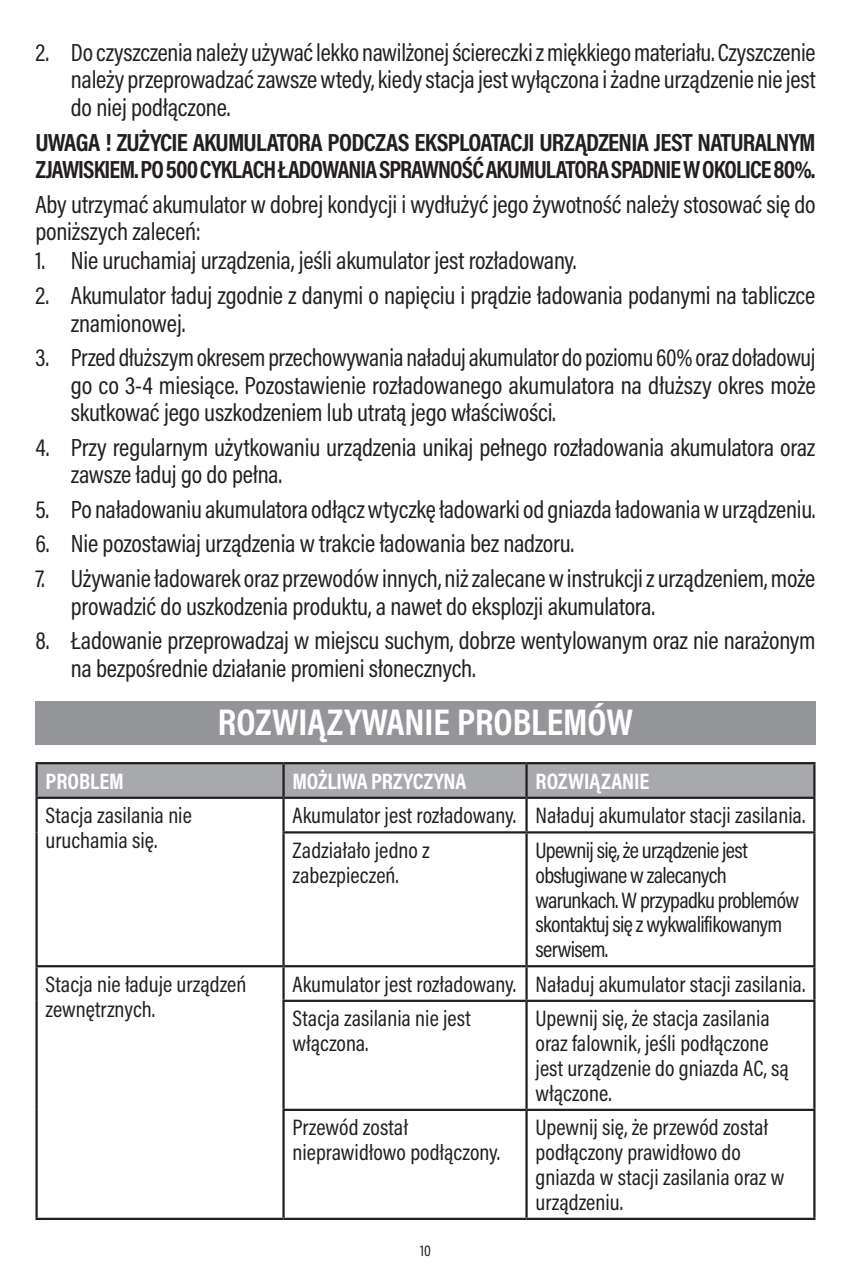
<style>
.page{position:relative;width:851px;height:1276px;background:#fff}
.page>*{position:absolute;margin:0;border:0;box-sizing:border-box;transform-origin:0 0}
.naglowek{font:700 37.5px "Acumin Pro Cond";color:#fff}
.txt02_mały{font:25px/27.5px "Acumin Pro Cond";letter-spacing:-.01em;color:#231f20}
.List_Paragraph_mały_kopia{font:700 25px/27.5px "Acumin Pro Cond";letter-spacing:-.035em;color:#231f20}
.txt02_mały-2{font:22.5px/24.8px "Acumin Pro Cond";color:#231f20}
.txt02_mały-3{font:22.5px/24.8px "Acumin Pro Cond";letter-spacing:-.03em;color:#231f20}
.Należy01{font:700 22.5px "Acumin Pro Cond";letter-spacing:-.005em;color:#fff}
.t1{font:15.75px "Acumin Pro Cond";color:#231f20}
</style>
<div class="page">
<div style="left:35px;top:702px;width:780px;height:43px;background:#939598"></div>
<div style="left:38px;top:764px;width:775px;height:32px;background:#a8a9ad"></div>
<hr style="left:35px;top:762px;width:248px;height:2px;background:#231f20">
<hr style="left:35px;top:764px;width:3px;height:32px;background:#231f20">
<hr style="left:283px;top:762px;width:243px;height:2px;background:#231f20">
<hr style="left:282px;top:764px;width:2px;height:32px;background:#231f20">
<hr style="left:526px;top:762px;width:289px;height:2px;background:#231f20">
<hr style="left:525px;top:764px;width:2px;height:32px;background:#231f20">
<hr style="left:813px;top:764px;width:2px;height:32px;background:#231f20">
<hr style="left:35px;top:796px;width:248px;height:3px;background:#231f20">
<hr style="left:35px;top:799px;width:3px;height:33px;background:#231f20">
<hr style="left:283px;top:796px;width:243px;height:3px;background:#231f20">
<hr style="left:282px;top:799px;width:2px;height:32px;background:#231f20">
<hr style="left:526px;top:796px;width:289px;height:3px;background:#231f20">
<hr style="left:525px;top:799px;width:2px;height:32px;background:#231f20">
<hr style="left:813px;top:799px;width:2px;height:32px;background:#231f20">
<hr style="left:35px;top:832px;width:3px;height:133px;background:#231f20">
<hr style="left:282px;top:831px;width:244px;height:2px;background:#231f20">
<hr style="left:282px;top:833px;width:2px;height:132px;background:#231f20">
<hr style="left:526px;top:831px;width:289px;height:2px;background:#231f20">
<hr style="left:525px;top:833px;width:2px;height:132px;background:#231f20">
<hr style="left:813px;top:833px;width:2px;height:132px;background:#231f20">
<hr style="left:35px;top:965px;width:248px;height:2px;background:#231f20">
<hr style="left:35px;top:967px;width:3px;height:34px;background:#231f20">
<hr style="left:283px;top:965px;width:243px;height:2px;background:#231f20">
<hr style="left:282px;top:967px;width:2px;height:32px;background:#231f20">
<hr style="left:526px;top:965px;width:289px;height:2px;background:#231f20">
<hr style="left:525px;top:967px;width:2px;height:32px;background:#231f20">
<hr style="left:813px;top:967px;width:2px;height:32px;background:#231f20">
<hr style="left:35px;top:1001px;width:3px;height:109px;background:#231f20">
<hr style="left:282px;top:999px;width:244px;height:3px;background:#231f20">
<hr style="left:282px;top:1002px;width:2px;height:106px;background:#231f20">
<hr style="left:526px;top:999px;width:289px;height:3px;background:#231f20">
<hr style="left:525px;top:1002px;width:2px;height:106px;background:#231f20">
<hr style="left:813px;top:1002px;width:2px;height:106px;background:#231f20">
<hr style="left:35px;top:1110px;width:3px;height:107px;background:#231f20">
<hr style="left:282px;top:1108px;width:244px;height:3px;background:#231f20">
<hr style="left:282px;top:1111px;width:2px;height:106px;background:#231f20">
<hr style="left:526px;top:1108px;width:289px;height:3px;background:#231f20">
<hr style="left:525px;top:1111px;width:2px;height:106px;background:#231f20">
<hr style="left:813px;top:1111px;width:2px;height:106px;background:#231f20">
<hr style="left:35px;top:1217px;width:248px;height:3px;background:#231f20">
<hr style="left:283px;top:1217px;width:243px;height:3px;background:#231f20">
<hr style="left:526px;top:1217px;width:289px;height:3px;background:#231f20">
<p class="txt02_mały" style="left:71px;top:38px;width:746px;text-align:justify;text-indent:-35px">2. Do czyszczenia należy używać lekko nawilżonej ściereczki z miękkiego materiału. Czyszczenie należy przeprowadzać zawsze wtedy, kiedy stacja jest wyłączona i żadne urządzenie nie jest do niej podłączone.</p>
<p class="List_Paragraph_mały_kopia" style="left:35px;top:127px;width:781px">UWAGA ! ZUŻYCIE AKUMULATORA PODCZAS EKSPLOATACJI URZĄDZENIA JEST NATURALNYM<br>ZJAWISKIEM. PO 500 CYKLACH ŁADOWANIA SPRAWNOŚĆ AKUMULATORA SPADNIE W OKOLICE 80%.</p>
<p class="txt02_mały" style="left:35px;top:190px;width:781px">Aby utrzymać akumulator w dobrej kondycji i wydłużyć jego żywotność należy stosować się do poniższych zaleceń:</p>
<p class="txt02_mały" style="left:35px;top:246px;width:542px">1. Nie uruchamiaj urządzenia, jeśli akumulator jest rozładowany.</p>
<p class="txt02_mały" style="left:71px;top:281px;width:746px;text-indent:-35px">2. Akumulator ładuj zgodnie z danymi o napięciu i prądzie ładowania podanymi na tabliczce znamionowej.</p>
<p class="txt02_mały" style="left:71px;top:343px;width:746px;text-align:justify;text-indent:-35px">3. Przed dłuższym okresem przechowywania naładuj akumulator do poziomu 60% oraz doładowuj go co 3-4 miesiące. Pozostawienie rozładowanego akumulatora na dłuższy okres może skutkować jego uszkodzeniem lub utratą jego właściwości.</p>
<p class="txt02_mały" style="left:71px;top:433px;width:745px;text-indent:-35px">4. Przy regularnym użytkowaniu urządzenia unikaj pełnego rozładowania akumulatora oraz zawsze ładuj go do pełna.</p>
<p class="txt02_mały" style="left:35px;top:495px;width:781px">5. Po naładowaniu akumulatora odłącz wtyczkę ładowarki od gniazda ładowania w urządzeniu.</p>
<p class="txt02_mały" style="left:35px;top:529px;width:540px">6. Nie pozostawiaj urządzenia w trakcie ładowania bez nadzoru.</p>
<p class="txt02_mały" style="left:71px;top:564px;width:745px;text-indent:-35px">7. Używanie ładowarek oraz przewodów innych, niż zalecane w instrukcji z urządzeniem, może prowadzić do uszkodzenia produktu, a nawet do eksplozji akumulatora.</p>
<p class="txt02_mały" style="left:71px;top:626px;width:746px;text-indent:-35px">8. Ładowanie przeprowadzaj w miejscu suchym, dobrze wentylowanym oraz nie narażonym na bezpośrednie działanie promieni słonecznych.</p>
<p class="naglowek" style="left:218px;top:697px;width:416px">ROZWIĄZYWANIE PROBLEMÓW</p>
<p class="Należy01" style="left:46px;top:766px;width:80px">PROBLEM</p>
<p class="Należy01" style="left:292px;top:766px;width:175px">MOŻLIWA PRZYCZYNA</p>
<p class="Należy01" style="left:535px;top:766px;width:115px">ROZWIĄZANIE</p>
<p class="txt02_mały-2" style="left:46px;top:803px;width:148px">Stacja zasilania nie uruchamia się.</p>
<p class="txt02_mały-2" style="left:292px;top:803px;width:225px">Akumulator jest rozładowany.</p>
<p class="txt02_mały-2" style="left:535px;top:803px;width:271px">Naładuj akumulator stacji zasilania.</p>
<p class="txt02_mały-2" style="left:292px;top:837px;width:139px">Zadziałało jedno z zabezpieczeń.</p>
<p class="txt02_mały-3" style="left:535px;top:837px;width:265px">Upewnij się, że urządzenie jest obsługiwane w zalecanych warunkach. W przypadku problemów skontaktuj się z wykwalifikowanym serwisem.</p>
<p class="txt02_mały-2" style="left:46px;top:971px;width:202px">Stacja nie ładuje urządzeń zewnętrznych.</p>
<p class="txt02_mały-2" style="left:292px;top:971px;width:225px">Akumulator jest rozładowany.</p>
<p class="txt02_mały-2" style="left:535px;top:971px;width:271px">Naładuj akumulator stacji zasilania.</p>
<p class="txt02_mały-2" style="left:292px;top:1006px;width:180px">Stacja zasilania nie jest włączona.</p>
<p class="txt02_mały-2" style="left:535px;top:1006px;width:255px">Upewnij się, że stacja zasilania oraz falownik, jeśli podłączone jest urządzenie do gniazda AC, są włączone.</p>
<p class="txt02_mały-2" style="left:292px;top:1115px;width:209px">Przewód został nieprawidłowo podłączony.</p>
<p class="txt02_mały-2" style="left:535px;top:1115px;width:250px">Upewnij się, że przewód został podłączony prawidłowo do gniazda w stacji zasilania oraz w urządzeniu.</p>
<p class="t1" style="left:420px;top:1240px;width:12px">10</p>
</div>
